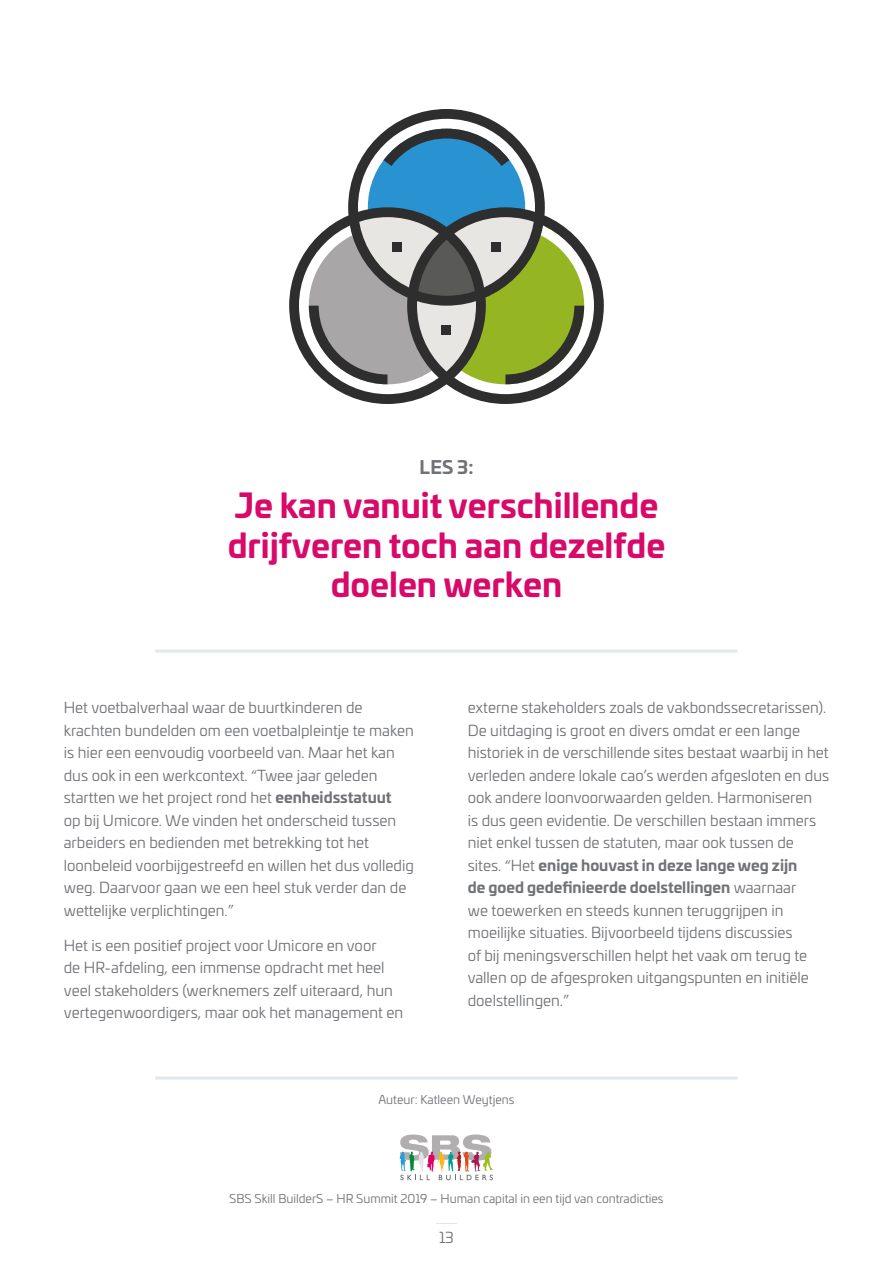
<style>
.page{position:relative;width:893px;height:1263px;background:#fff}
.page>*{position:absolute;margin:0;border:0;box-sizing:border-box;transform-origin:0 0}
.t1{font:700 33px/39.6px "Univia Pro";color:#d80969;text-align:center}
.t2{font:700 18px "Univia Pro";color:#707276}
.t3{font:15px/22.5px "Univia Pro";color:#707276}
.t4{font:12px "Univia Pro";color:#707276}
.s1{font-weight:700}
</style>
<div class="page">
<svg style="left:400px;top:1134px;width:93px;height:46px"></svg>
<svg style="left:436px;top:1223px;width:21px;height:1px"></svg>
<hr style="left:155px;top:649px;width:583px;height:3px;background:#e1e7ec">
<hr style="left:155px;top:1076px;width:583px;height:3px;background:#e1e7ec">
<svg style="left:289px;top:109px;width:315px;height:295px"></svg>
<p class="t2" style="left:420px;top:453px;width:55px">LES 3:</p>
<h1 class="t1" style="left:228px;top:483px;width:439px">Je kan vanuit verschillende drijfveren toch aan dezelfde doelen werken</h1>
<p class="t3" style="left:64px;top:695px;width:352px">Het voetbalverhaal waar de buurtkinderen de krachten bundelden om een voetbalpleintje te maken is hier een eenvoudig voorbeeld van. Maar het kan dus ook in een werkcontext. “Twee jaar geleden startten we het project rond het <span class="s1">eenheidsstatuut<br></span>op bij Umicore. We vinden het onderscheid tussen arbeiders en bedienden met betrekking tot het loonbeleid voorbijgestreefd en willen het dus volledig weg. Daarvoor gaan we een heel stuk verder dan de wettelijke verplichtingen.”</p>
<p class="t3" style="left:64px;top:933px;width:341px">Het is een positief project voor Umicore en voor<br>de HR-afdeling, een immense opdracht met heel veel stakeholders (werknemers zelf uiteraard, hun vertegenwoordigers, maar ook het management en</p>
<p class="t3" style="left:468px;top:695px;width:363px">externe stakeholders zoals de vakbondssecretarissen).<br>De uitdaging is groot en divers omdat er een lange historiek in de verschillende sites bestaat waarbij in het verleden andere lokale cao’s werden afgesloten en dus ook andere loonvoorwaarden gelden. Harmoniseren<br>is dus geen evidentie. De verschillen bestaan immers niet enkel tussen de statuten, maar ook tussen de sites. “Het <span class="s1">enige houvast in deze lange weg zijn<br>de goed gedefinieerde doelstellingen</span> waarnaar<br>we toewerken en steeds kunnen teruggrijpen in moeilijke situaties. Bijvoorbeeld tijdens discussies<br>of bij meningsverschillen helpt het vaak om terug te vallen op de afgesproken uitgangspunten en initiële doelstellingen.”</p>
<p class="t4" style="left:378px;top:1091px;width:138px">Auteur: Katleen Weytjens</p>
<p class="t4" style="left:229px;top:1189px;width:436px">SBS Skill BuilderS – HR Summit 2019 – Human capital in een tijd van contradicties</p>
<p class="t3" style="left:439px;top:1226px;width:16px">13</p>
</div>
